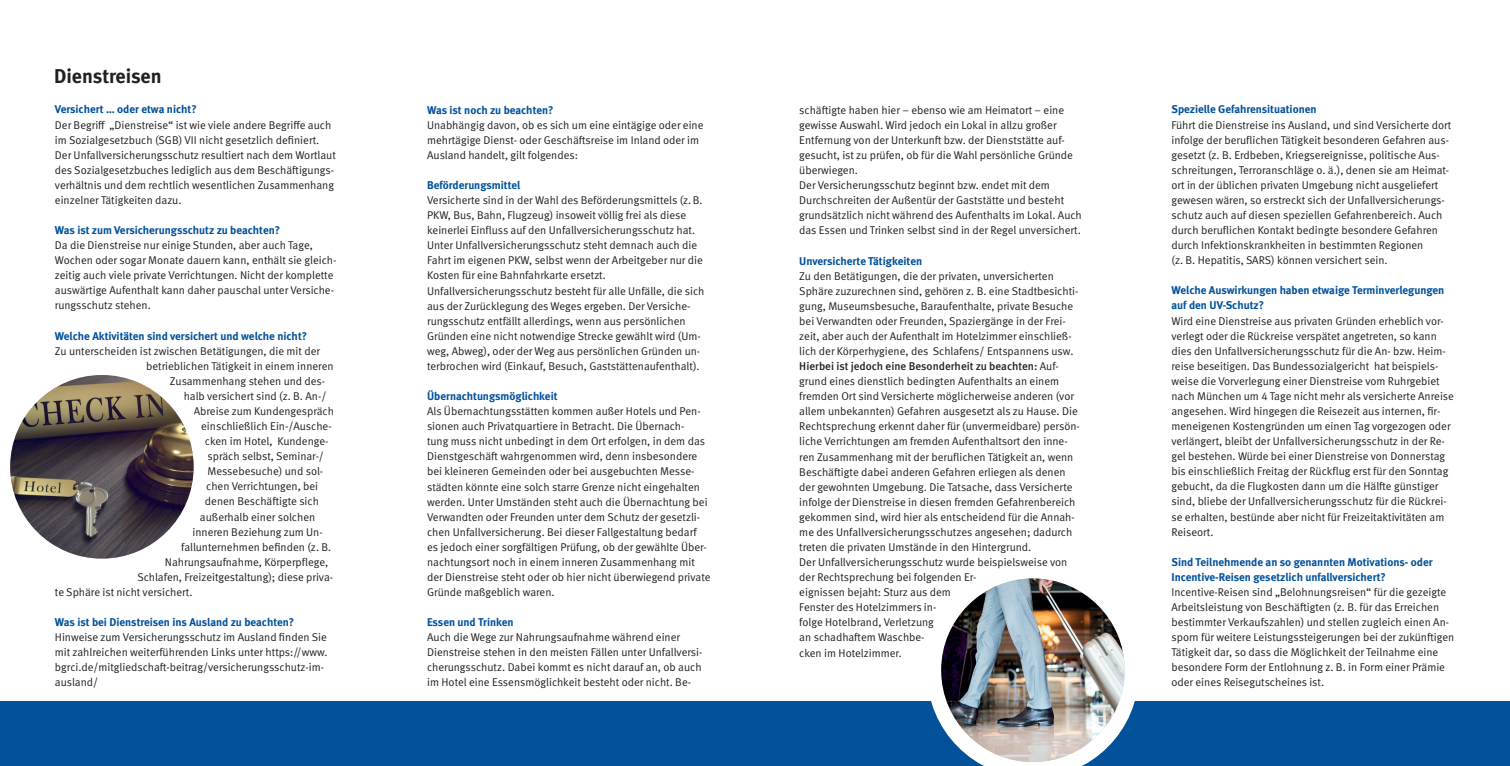
<style>
.page{position:relative;width:1510px;height:766px;background:#fff}
.page>*{position:absolute;margin:0;border:0;box-sizing:border-box;transform-origin:0 0}
.t1{font:700 20px "DGUV Meta";color:#231f20}
.t2{font:11.25px/15.1px "DGUV Meta";color:#231f20}
.t3{font:700 11.25px/15.1px "DGUV Meta";color:#01519b}
.s1{font-weight:500}
</style>
<div class="page">
<div style="left:0;top:701px;width:1509px;height:64px;background:#01519b"></div>
<svg style="left:931px;top:583px;width:204px;height:182px"></svg>
<img style="left:941px;top:578px;width:183px;height:183px;border-radius:92px">
<svg style="left:10px;top:375px;width:184px;height:184px"></svg>
<img style="left:10px;top:375px;width:184px;height:183px;border-radius:92px">
<h1 class="t1" style="left:54px;top:64px;width:109px">Dienstreisen</h1>
<p class="t3" style="left:55px;top:102px;width:143px">Versichert … oder etwa nicht?</p>
<p class="t2" style="left:55px;top:117px;width:282px">Der Begriff „Dienstreise“ ist wie viele andere Begriffe auch im Sozialgesetzbuch (SGB) VII nicht gesetzlich definiert.<br>Der Unfallversicherungsschutz resultiert nach dem Wortlaut des Sozialgesetzbuches lediglich aus dem Beschäftigungs&shy;verhältnis und dem rechtlich wesentlichen Zusammenhang einzelner Tätigkeiten dazu.</p>
<p class="t3" style="left:55px;top:223px;width:227px">Was ist zum Versicherungsschutz zu beachten?</p>
<p class="t2" style="left:55px;top:238px;width:283px">Da die Dienstreise nur einige Stunden, aber auch Tage, Wochen oder sogar Monate dauern kann, enthält sie gleich&shy;zeitig auch viele private Verrichtungen. Nicht der komplette auswärtige Aufenthalt kann daher pauschal unter Versiche&shy;rungsschutz stehen.</p>
<p class="t3" style="left:55px;top:328px;width:254px">Welche Aktivitäten sind versichert und welche nicht?</p>
<p class="t2" style="left:55px;top:343px;width:266px">Zu unterscheiden ist zwischen Betätigungen, die mit der</p>
<p class="t2" style="left:146px;top:358px;width:189px">betrieblichen Tätigkeit in einem inneren</p>
<p class="t2" style="left:170px;top:373px;width:157px">Zusammenhang stehen und des-</p>
<p class="t2" style="left:184px;top:388px;width:144px">halb versichert sind (z. B. An-/</p>
<p class="t2" style="left:194px;top:403px;width:142px">Abreise zum Kundengespräch</p>
<p class="t2" style="left:201px;top:419px;width:132px">einschließlich Ein-/Ausche-</p>
<p class="t2" style="left:205px;top:434px;width:125px">cken im Hotel, Kundenge-</p>
<p class="t2" style="left:207px;top:449px;width:118px">spräch selbst, Seminar-/</p>
<p class="t2" style="left:207px;top:464px;width:117px">Messebesuche) und sol-</p>
<p class="t2" style="left:206px;top:479px;width:113px">chen Verrichtungen, bei</p>
<p class="t2" style="left:205px;top:494px;width:115px">denen Beschäftigte sich</p>
<p class="t2" style="left:200px;top:509px;width:117px">außerhalb einer solchen</p>
<p class="t2" style="left:192px;top:524px;width:132px">inneren Beziehung zum Un-</p>
<p class="t2" style="left:181px;top:539px;width:152px">fallunternehmen befinden (z. B.</p>
<p class="t2" style="left:165px;top:554px;width:165px">Nahrungsaufnahme, Körperpflege,</p>
<p class="t2" style="left:137px;top:569px;width:197px">Schlafen, Freizeitgestaltung); diese priva-</p>
<p class="t2" style="left:55px;top:584px;width:139px">te Sphäre ist nicht versichert.</p>
<p class="t3" style="left:55px;top:614px;width:241px">Was ist bei Dienstreisen ins Ausland zu beachten?</p>
<p class="t2" style="left:55px;top:629px;width:274px">Hinweise zum Versicherungsschutz im Ausland finden Sie mit zahlreichen weiterführenden Links unter https://www. bgrci.de/mitgliedschaft-beitrag/versicherungsschutz-im&shy;ausland/</p>
<p class="t3" style="left:427px;top:102px;width:128px">Was ist noch zu beachten?</p>
<p class="t2" style="left:427px;top:117px;width:278px">Unabhängig davon, ob es sich um eine eintägige oder eine mehrtägige Dienst- oder Geschäftsreise im Inland oder im<br>Ausland handelt, gilt folgendes:</p>
<p class="t3" style="left:427px;top:178px;width:95px">Beförderungsmittel</p>
<p class="t2" style="left:427px;top:193px;width:279px">Versicherte sind in der Wahl des Beförderungsmittels (z.B.<br>PKW, Bus, Bahn, Flugzeug) insoweit völlig frei als diese keinerlei Einfluss auf den Unfallversicherungsschutz hat.<br>Unter Unfallversicherungsschutz steht demnach auch die Fahrt im eigenen PKW, selbst wenn der Arbeitgeber nur die Kosten für eine Bahnfahrkarte ersetzt.<br>Unfallversicherungsschutz besteht für alle Unfälle, die sich aus der Zurücklegung des Weges ergeben. Der Versiche&shy;rungsschutz entfällt allerdings, wenn aus persönlichen Gründen eine nicht notwendige Strecke gewählt wird (Um&shy;weg, Abweg), oder der Weg aus persönlichen Gründen un&shy;terbrochen wird (Einkauf, Besuch, Gaststättenaufenthalt).</p>
<p class="t3" style="left:427px;top:389px;width:132px">Übernachtungsmöglichkeit</p>
<p class="t2" style="left:427px;top:404px;width:285px">Als Übernachtungsstätten kommen außer Hotels und Pen&shy;sionen auch Privatquartiere in Betracht. Die Übernach-<br>tung muss nicht unbedingt in dem Ort erfolgen, in dem das Dienstgeschäft wahrgenommen wird, denn insbesondere bei kleineren Gemeinden oder bei ausgebuchten Messe&shy;städten könnte eine solch starre Grenze nicht eingehalten werden. Unter Umständen steht auch die Übernachtung bei Verwandten oder Freunden unter dem Schutz der gesetzli&shy;chen Unfallversicherung. Bei dieser Fallgestaltung bedarf<br>es jedoch einer sorgfältigen Prüfung, ob der gewählte Über&shy;nachtungsort noch in einem inneren Zusammenhang mit der Dienstreise steht oder ob hier nicht überwiegend private Gründe maßgeblich waren.</p>
<p class="t3" style="left:427px;top:615px;width:88px">Essen und Trinken</p>
<p class="t2" style="left:427px;top:630px;width:277px">Auch die Wege zur Nahrungsaufnahme während einer Dienstreise stehen in den meisten Fällen unter Unfallversi&shy;cherungsschutz. Dabei kommt es nicht darauf an, ob auch im Hotel eine Essensmöglichkeit besteht oder nicht. Be-</p>
<p class="t2" style="left:799px;top:102px;width:284px">schäftigte haben hier – ebenso wie am Heimatort – eine gewisse Auswahl. Wird jedoch ein Lokal in allzu großer Entfernung von der Unterkunft bzw. der Dienststätte auf&shy;gesucht, ist zu prüfen, ob für die Wahl persönliche Gründe überwiegen.<br>Der Versicherungsschutz beginnt bzw. endet mit dem Durchschreiten der Außentür der Gaststätte und besteht grundsätzlich nicht während des Aufenthalts im Lokal. Auch das Essen und Trinken selbst sind in der Regel unversichert.</p>
<p class="t3" style="left:799px;top:253px;width:124px">Unversicherte Tätigkeiten</p>
<p class="t2" style="left:799px;top:268px;width:282px">Zu den Betätigungen, die der privaten, unversicherten Sphäre zuzurechnen sind, gehören z. B. eine Stadtbesichti&shy;gung, Museumsbesuche, Baraufenthalte, private Besuche bei Verwandten oder Freunden, Spaziergänge in der Frei&shy;zeit, aber auch der Aufenthalt im Hotelzimmer einschließ&shy;lich der Körperhygiene, des Schlafens/ Entspannens usw.<br><span class="s1">Hierbei ist jedoch eine Besonderheit zu beachten:</span> Auf&shy;grund eines dienstlich bedingten Aufenthalts an einem fremden Ort sind Versicherte möglicherweise anderen (vor allem unbekannten) Gefahren ausgesetzt als zu Hause. Die Rechtsprechung erkennt daher für (unvermeidbare) persön&shy;liche Verrichtungen am fremden Aufenthaltsort den inne&shy;ren Zusammenhang mit der beruflichen Tätigkeit an, wenn Beschäftigte dabei anderen Gefahren erliegen als denen der gewohnten Umgebung. Die Tatsache, dass Versicherte infolge der Dienstreise in diesen fremden Gefahrenbereich gekommen sind, wird hier als entscheidend für die Annah&shy;me des Unfallversicherungsschutzes angesehen; dadurch treten die privaten Umstände in den Hintergrund.<br>Der Unfallversicherungsschutz wurde beispielsweise von der Rechtsprechung bei folgenden Er-<br>eignissen bejaht: Sturz aus dem<br>Fenster des Hotelzimmers in-<br>folge Hotelbrand, Verletzung<br>an schadhaftem Waschbe-<br>cken im Hotelzimmer.</p>
<p class="t3" style="left:1171px;top:102px;width:147px">Spezielle Gefahrensituationen</p>
<p class="t2" style="left:1171px;top:117px;width:281px">Führt die Dienstreise ins Ausland, und sind Versicherte dort infolge der beruflichen Tätigkeit besonderen Gefahren aus&shy;gesetzt (z. B. Erdbeben, Kriegsereignisse, politische Aus&shy;schreitungen, Terroranschläge o. ä.), denen sie am Heimat&shy;ort in der üblichen privaten Umgebung nicht ausgeliefert gewesen wären, so erstreckt sich der Unfallversicherungs&shy;schutz auch auf diesen speziellen Gefahrenbereich. Auch durch beruflichen Kontakt bedingte besondere Gefahren durch Infektionskrankheiten in bestimmten Regionen<br>(z. B. Hepatitis, SARS) können versichert sein.</p>
<p class="t3" style="left:1171px;top:283px;width:274px">Welche Auswirkungen haben etwaige Terminverlegungen auf den UV-Schutz?</p>
<p class="t2" style="left:1171px;top:313px;width:284px">Wird eine Dienstreise aus privaten Gründen erheblich vor&shy;verlegt oder die Rückreise verspätet angetreten, so kann dies den Unfallversicherungsschutz für die An- bzw. Heim&shy;reise beseitigen. Das Bundessozialgericht hat beispiels&shy;weise die Vorverlegung einer Dienstreise vom Ruhrgebiet nach München um 4 Tage nicht mehr als versicherte Anreise angesehen. Wird hingegen die Reisezeit aus internen, fir&shy;meneigenen Kostengründen um einen Tag vorgezogen oder verlängert, bleibt der Unfallversicherungsschutz in der Re&shy;gel bestehen. Würde bei einer Dienstreise von Donnerstag bis einschließlich Freitag der Rückflug erst für den Sonntag gebucht, da die Flugkosten dann um die Hälfte günstiger sind, bliebe der Unfallversicherungsschutz für die Rückrei&shy;se erhalten, bestünde aber nicht für Freizeitaktivitäten am Reiseort.</p>
<p class="t3" style="left:1171px;top:554px;width:263px">Sind Teilnehmende an so genannten Motivations- oder<br>Incentive-Reisen gesetzlich unfallversichert?</p>
<p class="t2" style="left:1171px;top:584px;width:284px">Incentive-Reisen sind „Belohnungsreisen“ für die gezeigte Arbeitsleistung von Beschäftigten (z. B. für das Erreichen bestimmter Verkaufszahlen) und stellen zugleich einen An&shy;sporn für weitere Leistungssteigerungen bei der zukünftigen Tätigkeit dar, so dass die Möglichkeit der Teilnahme eine besondere Form der Entlohnung z. B. in Form einer Prämie oder eines Reisegutscheines ist.</p>
</div>
